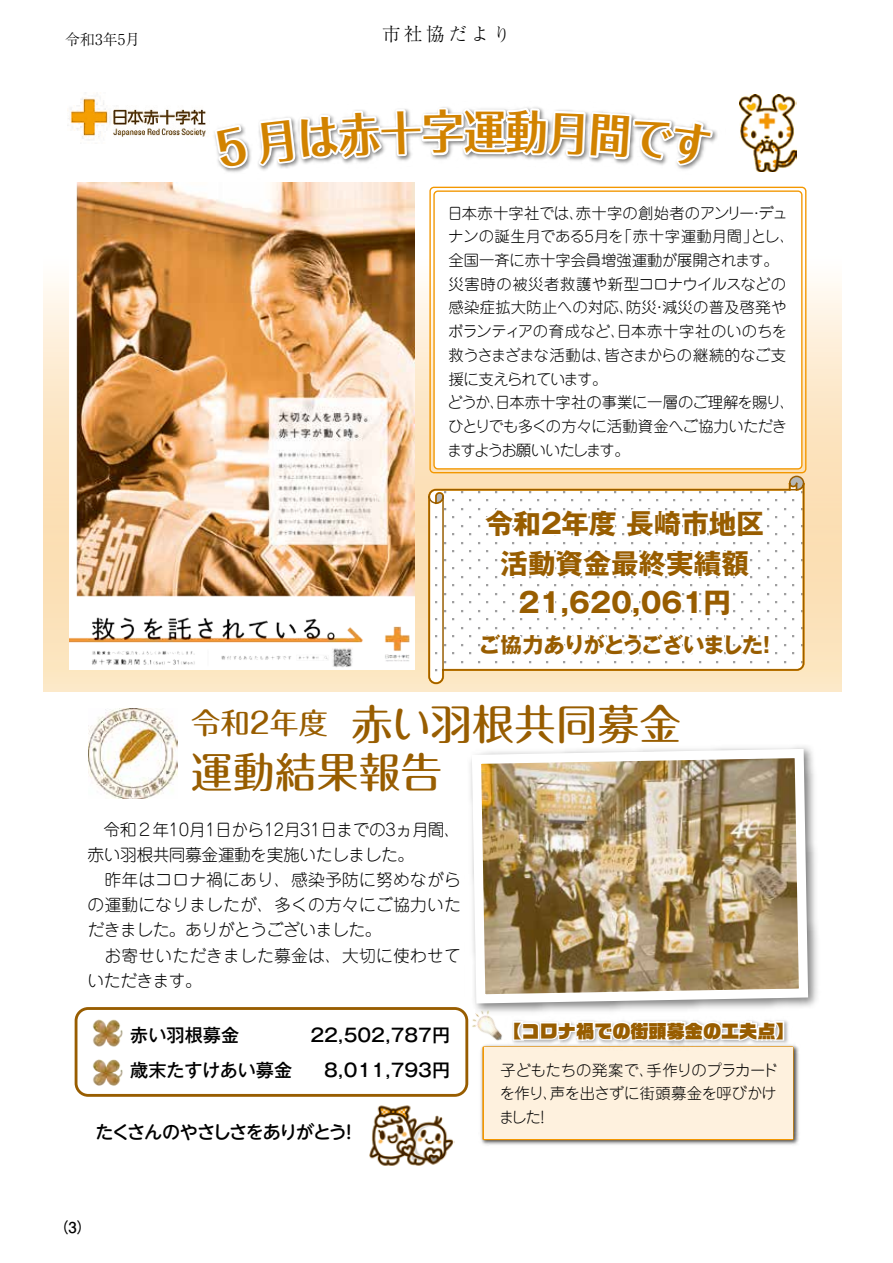
<style>
.page{position:relative;width:893px;height:1263px;background:#fff}
.page>*{position:absolute;margin:0;border:0;box-sizing:border-box;transform-origin:0 0}
.t1{font:700 46.05px "Folk Pro";color:#d28300;scale:.91 1}
.t2{font:500 41.85px "Maru Fo Pro";color:#985d00}
.t3{font:500 29.25px "Maru Fo Pro";color:#985d00}
.t4{font:700 27.6px/39.9px "Gothic MB101 Pr 6 N";color:#985d00;text-align:center}
.t5{font:700 21.45px "Gothic MB101 Pr 6 N";letter-spacing:-.065em;color:#985d00}
.t6{font:300 18.45px "Ryumin Pr 5";letter-spacing:.2em;color:#000}
.t7{font:500 18.15px "Gothic MB101 Pr 6 N";color:#000}
.t8{font:500 18.15px "UD Shin M Go Pr 6";letter-spacing:-.08em;color:#000}
.t9{font:18.15px "Ro G San Srf Std UB";color:#985d00}
.t10{font:300 16.8px/25px "Jun 101 Pro";letter-spacing:-.025em;color:#000}
.t11{font:300 15.3px/23.7px "Jun 101 Pro";letter-spacing:-.015em;color:#000}
.t12{font:300 15.3px/23.7px "Jun 101 Pro";letter-spacing:.015em;color:#000}
.t13{font:300 15.3px/23.7px "Jun 101 Pro";letter-spacing:-.06em;color:#000}
.t14{font:300 15.3px "Jun 101 Pro";letter-spacing:.01em;color:#000}
.t15{font:300 15.3px "Jun 101 Pro";letter-spacing:-.05em;color:#000}
.t16{font:300 15.3px "Jun 101 Pro";letter-spacing:.04em;color:#000}
.t17{font:300 15px "Ryumin Pr 5";color:#000}
.t18{font:700 15px "Futo Go B101 Pr 5";color:#000}
.s1{font-size:18px}
.s2{font-family:"UD Shin M Go Pr 6"}
</style>
<div class="page">
<div style="left:75px;top:1007px;width:393px;height:90px;border:3px solid #985d00;border-radius:12px"></div>
<svg style="left:43px;top:110px;width:798px;height:581px"></svg>
<img style="left:464px;top:769px;width:354px;height:251px">
<img style="left:467px;top:746px;width:346px;height:262px">
<img style="left:480px;top:1047px;width:319px;height:98px">
<div style="left:482px;top:1046px;width:312px;height:94px;border:3px solid #f39700"></div>
<div style="left:484px;top:1048px;width:308px;height:91px;background:#fef1de"></div>
<img style="left:514px;top:1016px;width:283px;height:38px">
<svg style="left:514px;top:1008px;width:272px;height:34px"></svg>
<img style="left:70px;top:182px;width:119px;height:486px">
<img style="left:92px;top:1019px;width:31px;height:28px">
<img style="left:92px;top:1059px;width:31px;height:27px">
<img style="left:465px;top:1002px;width:49px;height:49px">
<img style="left:88px;top:708px;width:90px;height:90px">
<img style="left:68px;top:92px;width:121px;height:52px">
<img style="left:369px;top:1105px;width:85px;height:61px">
<svg style="left:189px;top:94px;width:614px;height:700px"></svg>
<p class="t17" style="left:65px;top:27px;width:76px">令和年3 月5</p>
<p class="t6" style="left:382px;top:19px;width:130px">市社協だよ<span class="s1">り</span></p>
<h1 class="t1" style="left:464px;top:92px;width:48px">運</h1>
<p class="t12" style="left:447px;top:199px;width:342px">日本赤十字社では赤十字の創始者のアンリーデュ</p>
<p class="t11" style="left:749px;top:199px;width:17px">・</p>
<p class="t11" style="left:569px;top:199px;width:17px">、</p>
<p class="t16" style="left:617px;top:224px;width:143px">「赤十字運動月間」</p>
<p class="t11" style="left:751px;top:223px;width:45px">とし、</p>
<p class="t11" style="left:448px;top:223px;width:177px">ナンの誕生月である5月を</p>
<p class="t11" style="left:449px;top:247px;width:332px">全国一斉に赤十字会員増強運動が展開されます。</p>
<p class="t14" style="left:449px;top:272px;width:339px"><span class="s2">災</span>害時の被<span class="s2">災</span>者救護や新型コロナウイルスなどの</p>
<p class="t11" style="left:626px;top:294px;width:162px">防<span class="s2">災</span>減<span class="s2">災</span>の普及啓発や</p>
<p class="t12" style="left:448px;top:294px;width:341px">感染症拡大防止への対応、<br>ボランティアの育成など日本赤十字社のいのちを</p>
<p class="t11" style="left:652px;top:294px;width:17px">・</p>
<p class="t11" style="left:604px;top:318px;width:184px;text-indent:6px">、<br>皆さまからの継続的なご支</p>
<p class="t11" style="left:447px;top:341px;width:349px">救うさまざまな活動は、<br>援に支えられています。<br>どうか日本赤十字社の事業に一層のご理解を賜り、</p>
<p class="t13" style="left:447px;top:389px;width:342px;text-indent:43px">、<br>ひとりでも多くの方々に活動資金へご協力いただきますようお願いいたします。</p>
<h3 class="t4" style="left:485px;top:502px;width:280px">令和2年度長崎市地区活動資金最終実績額<br>21,620,061円</h3>
<h3 class="t5" style="left:479px;top:627px;width:286px">ご協力ありがとうございました</h3>
<h3 class="t5" style="left:756px;top:627px;width:23px">!</h3>
<h2 class="t2" style="left:351px;top:691px;width:332px">赤い羽根共同募金</h2>
<h3 class="t3" style="left:191px;top:700px;width:60px">令和</h3>
<h2 class="t2" style="left:191px;top:738px;width:253px">運動結果報告</h2>
<h3 class="t3" style="left:270px;top:700px;width:60px">年度</h3>
<h3 class="t3" style="left:245px;top:700px;width:31px">２</h3>
<p class="t10" style="left:87px;top:815px;width:375px">　令和２年10月1日から12月31日までの3ヵ月間、赤い羽根共同募金運動を実施いたしました。<br>　昨年はコロナ禍にあり、感染予防に努めながらの運動になりましたが、多くの方々にご協力いただきました。ありがとうございました。<br>　お寄せいただきました募金は、大切に使わせていただきます。</p>
<p class="t7" style="left:310px;top:1020px;width:141px">22,502,787円</p>
<p class="t7" style="left:130px;top:1020px;width:110px">赤い羽根募金</p>
<p class="t7" style="left:130px;top:1055px;width:163px">歳末たすけあい募金</p>
<p class="t7" style="left:324px;top:1055px;width:127px">8,011,793円</p>
<p class="t8" style="left:96px;top:1117px;width:253px">たくさんのやさしさをありがとう</p>
<p class="t8" style="left:340px;top:1117px;width:20px">!</p>
<p class="t18" style="left:54px;top:1215px;width:40px">) (3</p>
<p class="t9" style="left:504px;top:1017px;width:292px">【コロナ禍での街頭募金の工夫点【</p>
<p class="t15" style="left:646px;top:1058px;width:133px">手作りのプラカード</p>
<p class="t11" style="left:500px;top:1056px;width:278px">子どもたちの発案で、<br>を作り声を出さずに街頭募金を呼びかけ</p>
<p class="t11" style="left:535px;top:1080px;width:25px;text-align:center">、!</p>
<p class="t11" style="left:499px;top:1103px;width:43px">ました</p>
</div>
